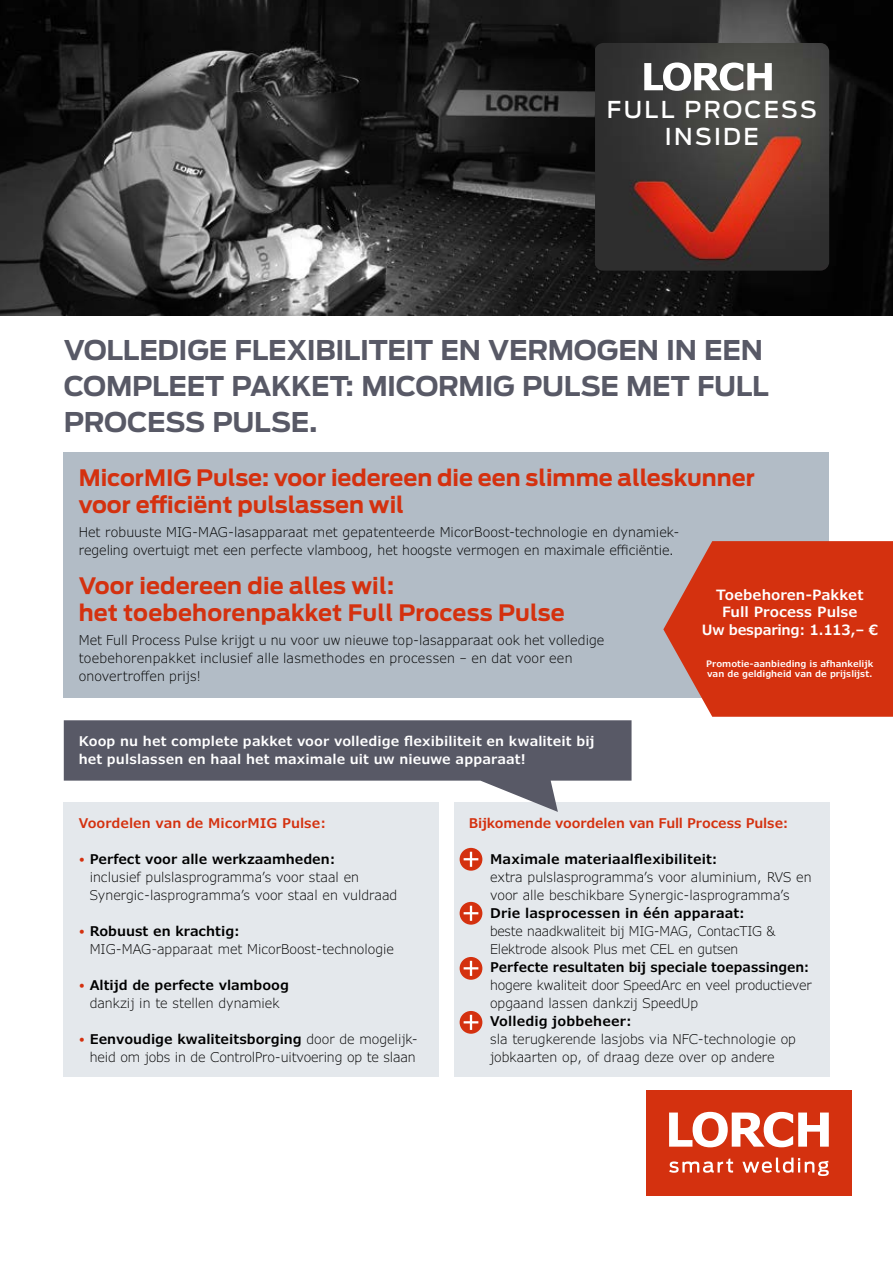
<style>
.page{position:relative;width:893px;height:1263px;background:#fff}
.page>*{position:absolute;margin:0;border:0;box-sizing:border-box;transform-origin:0 0}
.t1{font:700 27px/36px "Antenna";letter-spacing:-.01em;color:#585966}
.t2{font:500 23.1px/27.8px "Antenna";letter-spacing:.1em;color:#fff;text-align:center}
.t3{font:700 22.5px/27px "Antenna";color:#d4310f}
.t4{font:600 14.25px/17.1px "Verdana Pro";color:#fff;text-align:center}
.t5{font:300 13.5px/18px "Verdana Pro";color:#000}
.t6{font:600 13.5px "Verdana Pro";letter-spacing:.005em;color:#000}
.t7{font:600 13.5px/18px "Verdana Pro";letter-spacing:.01em;color:#fff}
.t8{font:600 13.5px "Verdana Pro";letter-spacing:-.005em;color:#d4310f}
.t9{font:600 9px/10.8px "Verdana Pro";color:#fff}
.s1{color:#d4310f}
.s2{font-weight:600}
</style>
<div class="page">
<img style="left:0;top:0;width:893px;height:316px">
<div style="left:64px;top:452px;width:765px;height:245px;background:#b2bcc6"></div>
<div style="left:646px;top:1090px;width:205px;height:105px;background:#d4310f"></div>
<svg style="left:669px;top:1112px;width:160px;height:35px"></svg>
<svg style="left:669px;top:1157px;width:160px;height:19px"></svg>
<div style="left:64px;top:802px;width:375px;height:275px;background:#e4e8ec"></div>
<div style="left:454px;top:802px;width:375px;height:275px;background:#e4e8ec"></div>
<img style="left:595px;top:43px;width:234px;height:228px">
<svg style="left:644px;top:62px;width:128px;height:29px"></svg>
<svg style="left:64px;top:720px;width:568px;height:92px;fill:#585966"></svg>
<svg style="left:663px;top:541px;width:230px;height:176px;background:#d14428"></svg>
<div style="left:460px;top:848px;width:22px;height:23px;background:#d4310f;border-radius:50%"></div>
<svg style="left:464px;top:852px;width:14px;height:15px"></svg>
<div style="left:460px;top:902px;width:22px;height:23px;background:#d4310f;border-radius:50%"></div>
<svg style="left:464px;top:906px;width:14px;height:15px"></svg>
<div style="left:460px;top:957px;width:22px;height:23px;background:#d4310f;border-radius:50%"></div>
<svg style="left:464px;top:961px;width:14px;height:15px"></svg>
<div style="left:460px;top:1011px;width:22px;height:23px;background:#d4310f;border-radius:50%"></div>
<svg style="left:464px;top:1015px;width:14px;height:15px"></svg>
<h2 class="t2" style="left:607px;top:95px;width:211px">FULL PROCESS<br>INSIDE</h2>
<h1 class="t1" style="left:64px;top:332px;width:707px">VOLLEDIGE FLEXIBILITEIT EN VERMOGEN IN EEN<br>COMPLEET PAKKET: MICORMIG PULSE MET FULL<br>PROCESS PULSE.</h1>
<h3 class="t3" style="left:79px;top:464px;width:678px">MicorMIG Pulse: voor iedereen die een slimme alleskunner voor efficiënt pulslassen wil</h3>
<p class="t5" style="left:79px;top:524px;width:600px">Het robuuste MIG-MAG-lasapparaat met gepatenteerde MicorBoost-technologie en dynamiek&shy;regeling overtuigt met een perfecte vlamboog, het hoogste vermogen en maximale efficiëntie.</p>
<h3 class="t3" style="left:79px;top:572px;width:488px">Voor iedereen die alles wil:<br>het toebehorenpakket Full Process Pulse</h3>
<p class="t5" style="left:79px;top:632px;width:527px">Met Full Process Pulse krijgt u nu voor uw nieuwe top-lasapparaat ook het volledige toebehorenpakket inclusief alle lasmethodes en processen – en dat voor een onovertroffen prijs!</p>
<p class="t4" style="left:702px;top:587px;width:178px">Toebehoren-Pakket<br>Full Process Pulse<br>Uw besparing: 1.113,– €</p>
<p class="t9" style="left:706px;top:658px;width:169px">Promotie-aanbieding is afhankelijk van de geldigheid van de prijslijst.</p>
<p class="t7" style="left:79px;top:732px;width:517px">Koop nu het complete pakket voor volledige flexibiliteit en kwaliteit bij het pulslassen en haal het maximale uit uw nieuwe apparaat!</p>
<p class="t8" style="left:79px;top:814px;width:249px">Voordelen van de MicorMIG Pulse:</p>
<p class="t5" style="left:90px;top:850px;width:309px;text-indent:-11px"><span class="s1">•</span> <span class="s2">Perfect voor alle werkzaamheden:<br></span>inclusief pulslasprogramma’s voor staal en<br>Synergic-lasprogramma’s voor staal en vuldraad</p>
<p class="t5" style="left:90px;top:922px;width:306px;text-indent:-11px"><span class="s1">•</span> <span class="s2">Robuust en krachtig:<br></span>MIG-MAG-apparaat met MicorBoost-technologie</p>
<p class="t5" style="left:79px;top:976px;width:212px;text-align:center"><span class="s1">•</span> <span class="s2">Altijd de perfecte vlamboog </span>dankzij in te stellen dynamiek</p>
<p class="t5" style="left:79px;top:1030px;width:341px;text-align:right"><span class="s1">•</span> <span class="s2">Eenvoudige kwaliteitsborging</span> door de mogelijk&shy;heid om jobs in de ControlPro-uitvoering op te slaan</p>
<p class="t8" style="left:469px;top:814px;width:321px">Bijkomende voordelen van Full Process Pulse:</p>
<p class="t6" style="left:490px;top:850px;width:229px">Maximale materiaalflexibiliteit:</p>
<p class="t5" style="left:490px;top:868px;width:323px">extra pulslasprogramma’s voor aluminium, RVS en voor alle beschikbare Synergic-lasprogramma’s</p>
<p class="t6" style="left:490px;top:904px;width:256px">Drie lasprocessen in één apparaat:</p>
<p class="t5" style="left:490px;top:922px;width:287px">beste naadkwaliteit bij MIG-MAG, ContacTIG &amp;<br>Elektrode alsook Plus met CEL en gutsen</p>
<p class="t6" style="left:490px;top:958px;width:321px">Perfecte resultaten bij speciale toepassingen:</p>
<p class="t5" style="left:490px;top:976px;width:323px">hogere kwaliteit door SpeedArc en veel productiever opgaand lassen dankzij SpeedUp</p>
<p class="t6" style="left:490px;top:1012px;width:143px">Volledig jobbeheer:</p>
<p class="t5" style="left:490px;top:1030px;width:307px">sla terugkerende lasjobs via NFC-technologie op jobkaarten op, of draag deze over op andere</p>
</div>
